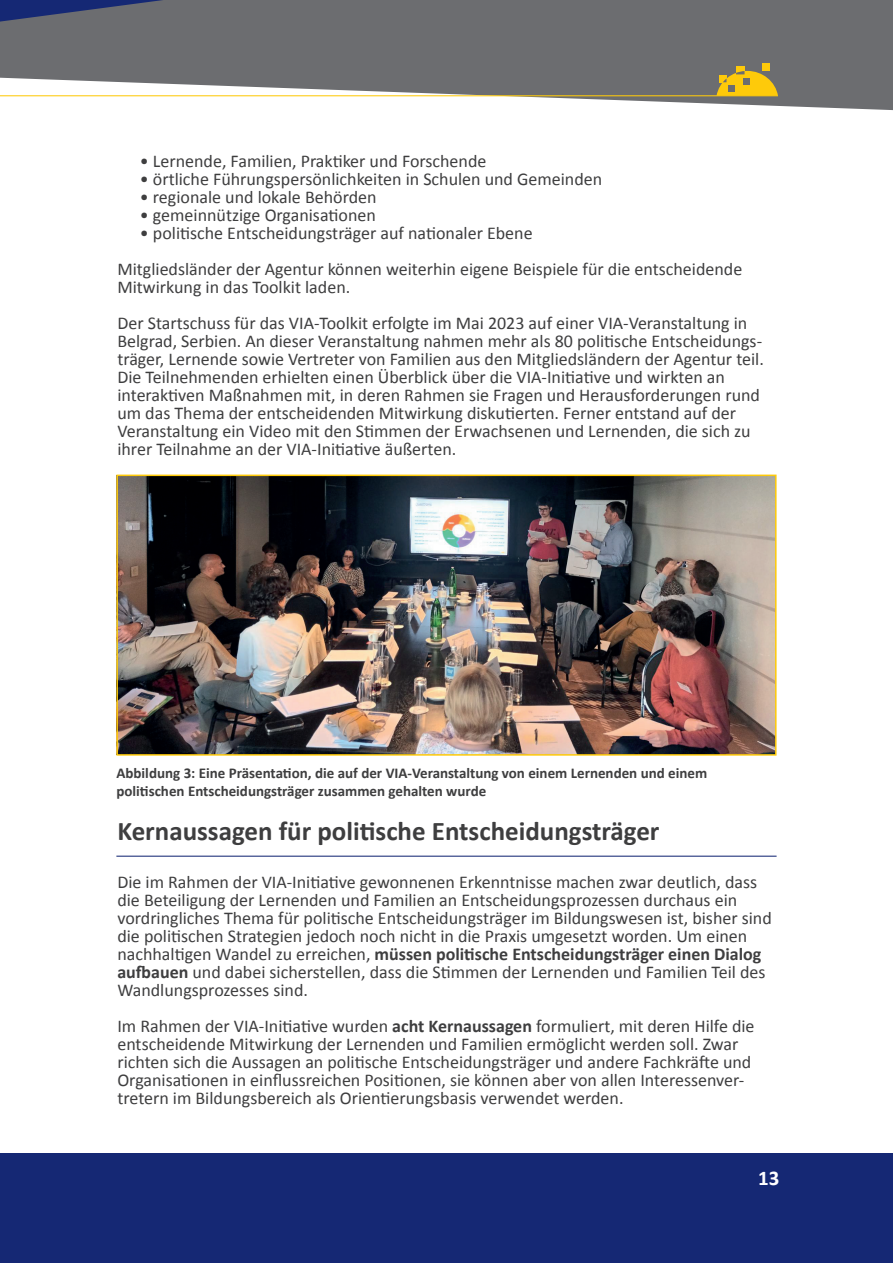
<style>
.page{position:relative;width:893px;height:1263px;background:#fff}
.page>*{position:absolute;margin:0;border:0;box-sizing:border-box;transform-origin:0 0}
.t1{font:700 27px "Calibri";color:#3e3e3f}
.t2{font:700 21px "Calibri";color:#fff}
.t3{font:18px/18px "Calibri";color:#3e3e3f}
.t4{font:700 15px/18px "Calibri";color:#3e3e3f}
.s1{font-weight:700}
</style>
<div class="page">
<hr style="left:116px;top:856px;width:661px;height:1px;background:#152874">
<svg style="left:0;top:0;width:893px;height:110px;background:#828284"></svg>
<svg style="left:0;top:0;width:164px;height:22px;background:#414b71"></svg>
<hr style="left:0;top:95px;width:778px;height:1px;background:#feca0a">
<div style="left:762px;top:63px;width:8px;height:7px;background:#feca0a"></div>
<div style="left:736px;top:66px;width:8px;height:8px;background:#feca0a"></div>
<svg style="left:716px;top:71px;width:62px;height:25px;background:#d2ae28"></svg>
<img style="left:119px;top:478px;width:655px;height:275px">
<div style="left:116px;top:475px;width:661px;height:281px;border:2px solid #feca0a"></div>
<div style="left:0;top:1154px;width:893px;height:109px;background:#152874"></div>
<p class="t3" style="left:140px;top:152px;width:348px">• Lernende, Familien, Praktiker und Forschende</p>
<p class="t3" style="left:140px;top:170px;width:464px">• örtliche Führungspersönlichkeiten in Schulen und Gemeinden</p>
<p class="t3" style="left:140px;top:188px;width:238px">• regionale und lokale Behörden</p>
<p class="t3" style="left:140px;top:206px;width:237px">• gemeinnützige Organisationen</p>
<p class="t3" style="left:117px;top:215px;width:626px;line-height:36px;text-indent:22px">• politische Entscheidungsträger auf nationaler Ebene<br>Mitgliedsländer der Agentur können weiterhin eigene Beispiele für die entscheidende</p>
<p class="t3" style="left:117px;top:269px;width:631px;line-height:36px">Mitwirkung in das Toolkit laden.<br>Der Startschuss für das VIA-Toolkit erfolgte im Mai 2023 auf einer VIA-Veranstaltung in</p>
<p class="t3" style="left:117px;top:332px;width:648px">Belgrad, Serbien. An dieser Veranstaltung nahmen mehr als 80 politische Entscheidungs&shy;träger, Lernende sowie Vertreter von Familien aus den Mitgliedsländern der Agentur teil.<br>Die Teilnehmenden erhielten einen Überblick über die VIA-Initiative und wirkten an interaktiven Maßnahmen mit, in deren Rahmen sie Fragen und Herausforderungen rund um das Thema der entscheidenden Mitwirkung diskutierten. Ferner entstand auf der Veranstaltung ein Video mit den Stimmen der Erwachsenen und Lernenden, die sich zu ihrer Teilnahme an der VIA-Initiative äußerten.</p>
<p class="t4" style="left:116px;top:763px;width:592px">Abbildung 3: Eine Präsentation, die auf der VIA-Veranstaltung von einem Lernenden und einem politischen Entscheidungsträger zusammen gehalten wurde</p>
<h1 class="t1" style="left:117px;top:814px;width:544px">Kernaussagen für politische Entscheidungsträger</h1>
<p class="t3" style="left:117px;top:872px;width:656px">Die im Rahmen der VIA-Initiative gewonnenen Erkenntnisse machen zwar deutlich, dass die Beteiligung der Lernenden und Familien an Entscheidungsprozessen durchaus ein vordringliches Thema für politische Entscheidungsträger im Bildungswesen ist, bisher sind die politischen Strategien jedoch noch nicht in die Praxis umgesetzt worden. Um einen nachhaltigen Wandel zu erreichen, <span class="s1">müssen politische Entscheidungsträger einen Dialog aufbauen</span> und dabei sicherstellen, dass die Stimmen der Lernenden und Familien Teil des Wandlungsprozesses sind.</p>
<p class="t3" style="left:117px;top:1016px;width:639px">Im Rahmen der VIA-Initiative wurden <span class="s1">acht Kernaussagen</span> formuliert, mit deren Hilfe die entscheidende Mitwirkung der Lernenden und Familien ermöglicht werden soll. Zwar richten sich die Aussagen an politische Entscheidungsträger und andere Fachkräfte und Organisationen in einflussreichen Positionen, sie können aber von allen Interessenver&shy;tretern im Bildungsbereich als Orientierungsbasis verwendet werden.</p>
<p class="t2" style="left:758px;top:1165px;width:23px">13</p>
</div>
